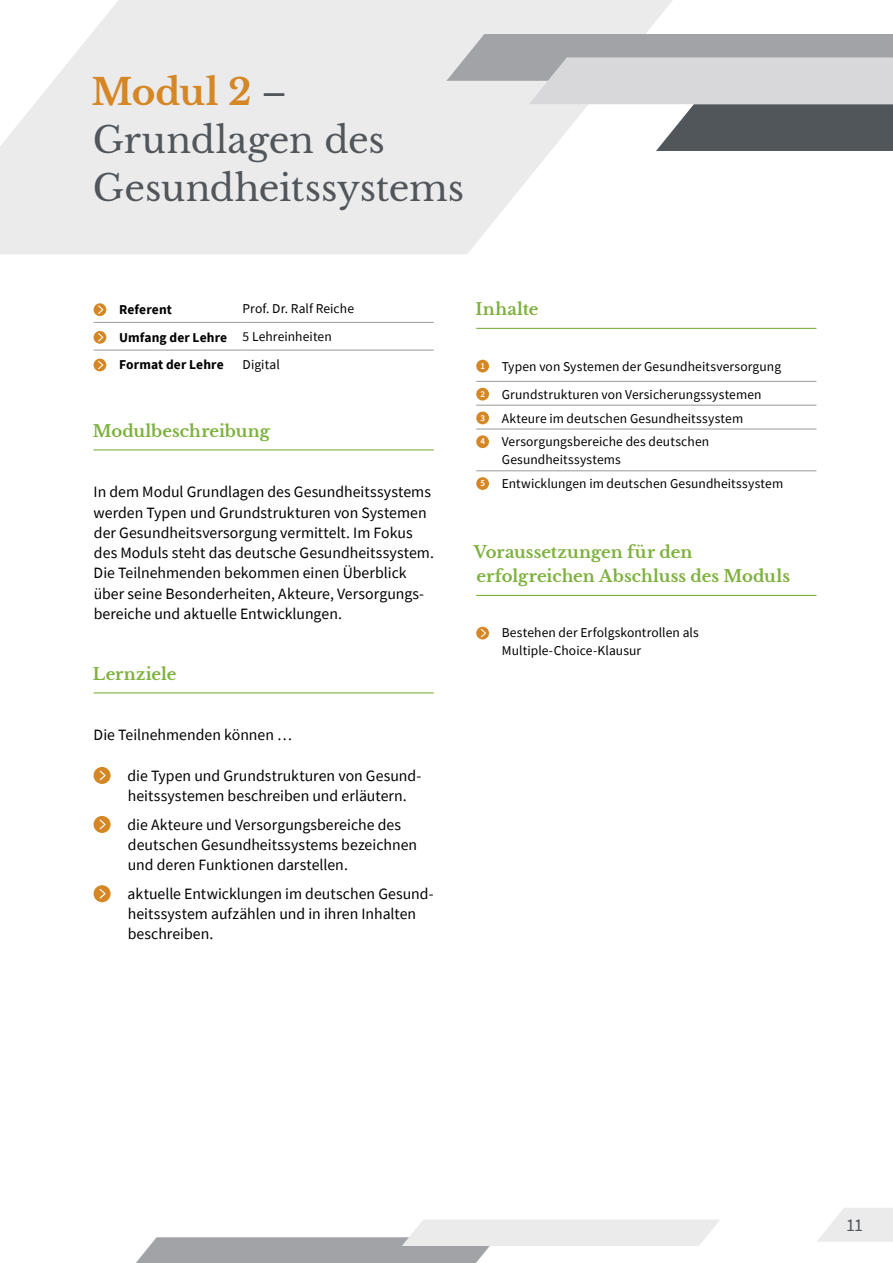
<style>
.page{position:relative;width:893px;height:1263px;background:#fff}
.page>*{position:absolute;margin:0;border:0;box-sizing:border-box;transform-origin:0 0}
.t1{font:36px/48px "Libre Baskerville";letter-spacing:-.005em;color:#51565b}
.t2{font:18px "Source Sans Pro";color:#51565b}
.t3{font:700 16.5px/24px "Libre Baskerville";color:#7eb13e}
.t4{font:15.75px/20.2px "Source Sans Pro";color:#000}
.t5{font:13.5px/27.9px "Source Sans Pro";letter-spacing:.01em;color:#000}
.t6{font:700 13.5px "Source Sans Pro";letter-spacing:.01em;color:#000}
.s1{font-weight:700;color:#d58725}
.s2{font-weight:700}
</style>
<div class="page">
<svg style="left:817px;top:1208px;width:76px;height:34px"></svg>
<svg style="left:0;top:0;width:673px;height:254px;fill:#ebebec"></svg>
<svg style="left:446px;top:34px;width:447px;height:117px"></svg>
<svg style="left:136px;top:1220px;width:584px;height:43px"></svg>
<hr style="left:94px;top:449px;width:340px;height:1px;background:#7eb13e">
<hr style="left:94px;top:692px;width:340px;height:1px;background:#7eb13e">
<hr style="left:94px;top:322px;width:148px;height:1px;background:#a4a4a4">
<hr style="left:242px;top:322px;width:192px;height:1px;background:#a4a4a4">
<hr style="left:94px;top:349px;width:148px;height:2px;background:#a4a4a4">
<hr style="left:242px;top:349px;width:192px;height:2px;background:#a4a4a4">
<div style="left:94px;top:303px;width:12px;height:13px;background:#d58725;border-radius:50%"></div>
<svg style="left:98px;top:305px;width:5px;height:9px"></svg>
<div style="left:94px;top:331px;width:12px;height:13px;background:#d58725;border-radius:50%"></div>
<svg style="left:98px;top:333px;width:5px;height:9px"></svg>
<div style="left:94px;top:359px;width:12px;height:12px;background:#d58725;border-radius:50%"></div>
<svg style="left:98px;top:361px;width:5px;height:8px"></svg>
<div style="left:94px;top:767px;width:17px;height:17px;background:#d58725;border-radius:50%"></div>
<svg style="left:100px;top:771px;width:6px;height:9px"></svg>
<div style="left:94px;top:816px;width:17px;height:17px;background:#d58725;border-radius:50%"></div>
<svg style="left:100px;top:820px;width:6px;height:9px"></svg>
<div style="left:94px;top:885px;width:17px;height:17px;background:#d58725;border-radius:50%"></div>
<svg style="left:100px;top:889px;width:6px;height:9px"></svg>
<hr style="left:476px;top:328px;width:340px;height:1px;background:#7eb13e">
<hr style="left:476px;top:595px;width:340px;height:1px;background:#7eb13e">
<hr style="left:476px;top:381px;width:340px;height:1px;background:#a4a4a4">
<hr style="left:476px;top:405px;width:340px;height:1px;background:#a4a4a4">
<hr style="left:476px;top:428px;width:340px;height:2px;background:#a4a4a4">
<hr style="left:476px;top:470px;width:340px;height:1px;background:#a4a4a4">
<div style="left:476px;top:360px;width:13px;height:12px;background:#d58725;border-radius:50%"></div>
<div style="left:476px;top:388px;width:13px;height:12px;background:#d58725;border-radius:50%"></div>
<div style="left:476px;top:412px;width:13px;height:12px;background:#d58725;border-radius:50%"></div>
<div style="left:476px;top:435px;width:13px;height:13px;background:#d58725;border-radius:50%"></div>
<div style="left:476px;top:477px;width:13px;height:13px;background:#d58725;border-radius:50%"></div>
<div style="left:476px;top:627px;width:13px;height:12px;background:#d58725;border-radius:50%"></div>
<svg style="left:481px;top:629px;width:5px;height:8px"></svg>
<h1 class="t1" style="left:92px;top:68px;width:374px"><span class="s1">Modul 2</span> –<br>Grundlagen des<br>Gesundheitssystems</h1>
<p class="t5" style="left:119px;top:295px;width:236px;text-indent:124px">Prof. Dr. Ralf Reiche<br><span class="s2">Umfang der Lehre</span> 5 Lehreinheiten<br><span class="s2">Format der Lehre</span></p>
<p class="t6" style="left:119px;top:300px;width:54px">Referent</p>
<p class="t5" style="left:243px;top:350px;width:39px">Digital</p>
<p class="t3" style="left:93px;top:419px;width:179px">Modulbeschreibung</p>
<p class="t4" style="left:94px;top:482px;width:342px">In dem Modul Grundlagen des Gesundheitssystems werden Typen und Grundstrukturen von Systemen der Gesundheitsversorgung vermittelt. Im Fokus des Moduls steht das deutsche Gesundheitssystem.<br>Die Teilnehmenden bekommen einen Überblick über seine Besonderheiten, Akteure, Versorgungs&shy;bereiche und aktuelle Entwicklungen.</p>
<p class="t3" style="left:93px;top:662px;width:85px">Lernziele</p>
<p class="t4" style="left:94px;top:725px;width:200px">Die Teilnehmenden können …</p>
<p class="t4" style="left:128px;top:765px;width:295px">die Typen und Grundstrukturen von Gesund&shy;heitssystemen beschreiben und erläutern.</p>
<p class="t4" style="left:128px;top:814px;width:291px">die Akteure und Versorgungsbereiche des deutschen Gesundheitssystems bezeichnen und deren Funktionen darstellen.</p>
<p class="t4" style="left:128px;top:883px;width:308px;text-indent:-18px">-aktuelle Entwicklungen im deutschen Gesund&shy;heitssystem aufzählen und in ihren Inhalten beschreiben.</p>
<p class="t3" style="left:476px;top:297px;width:64px">Inhalte</p>
<p class="t5" style="left:480px;top:352px;width:302px"><sup>1</sup> Typen von Systemen der Gesundheitsversorgung<br><sup>2</sup> Grundstrukturen von Versicherungssystemen</p>
<p class="t5" style="left:480px;top:406px;width:264px;line-height:23.9px"><sup>3</sup> Akteure im deutschen Gesundheitssystem<br><sup>4</sup> Versorgungsbereiche des deutschen</p>
<p class="t5" style="left:480px;top:448px;width:304px;line-height:23.9px;text-indent:22px">Gesundheitssystems<br><sup>5</sup> Entwicklungen im deutschen Gesundheitssystem</p>
<p class="t3" style="left:474px;top:540px;width:318px">Voraussetzungen für den erfolgreichen Abschluss des Moduls</p>
<p class="t5" style="left:502px;top:624px;width:199px;line-height:18px">Bestehen der Erfolgskontrollen als<br>Multiple-Choice-Klausur</p>
<p class="t2" style="left:846px;top:1214px;width:19px">11</p>
</div>
